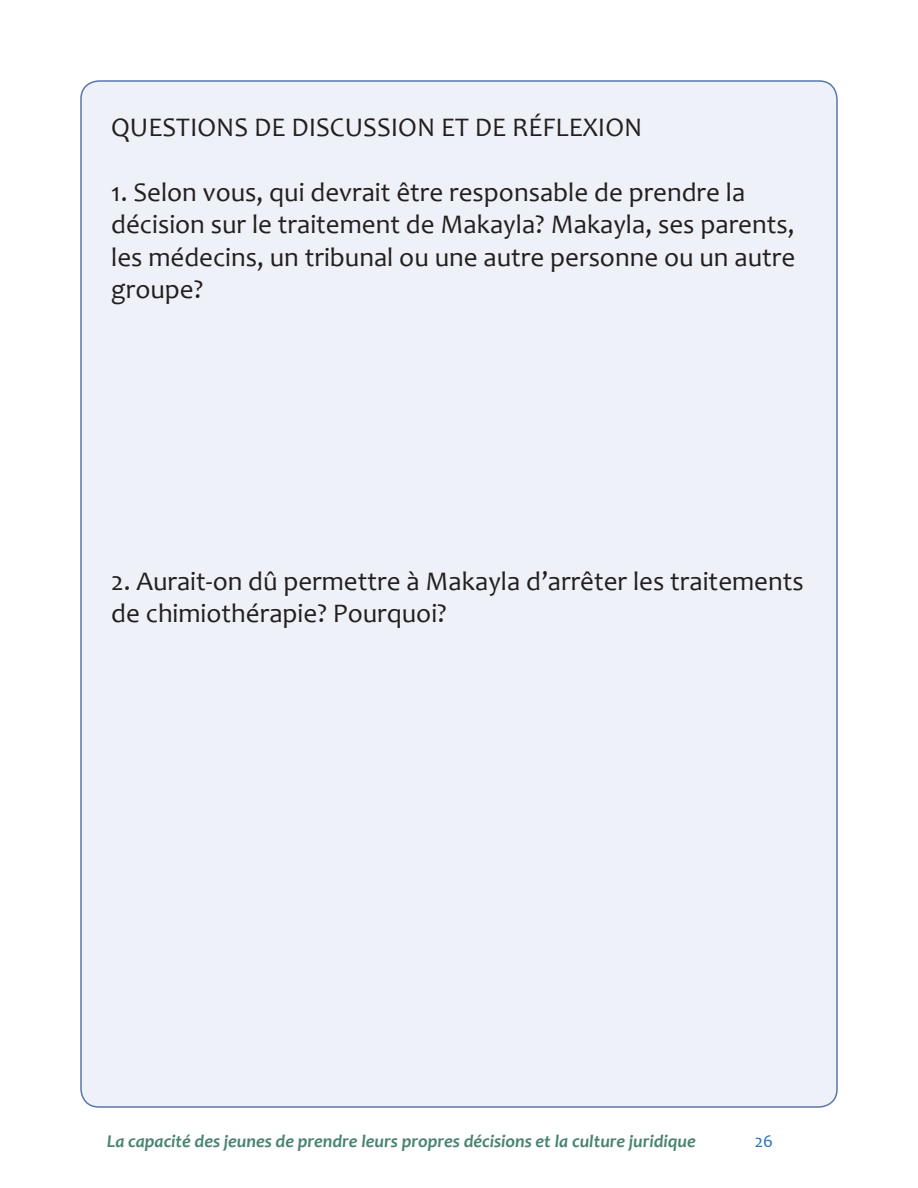
<style>
.page{position:relative;width:918px;height:1188px;background:#fff}
.page>*{position:absolute;margin:0;border:0;box-sizing:border-box;transform-origin:0 0}
.Paragraph_Style_3{font:27px/32.4px "Candara";color:#231f20}
.t1{font:italic 700 18px "Candara";color:#49846e}
.t2{font:18px "Candara";color:#2972b9}
</style>
<div class="page">
<div style="left:81px;top:81px;width:756px;height:1026px;background:#eef1f7;border-radius:18px"></div>
<p class="Paragraph_Style_3" style="left:111px;top:111px;width:533px">QUESTIONS DE DISCUSSION ET DE RÉFLEXION</p>
<p class="Paragraph_Style_3" style="left:111px;top:176px;width:686px">1. Selon vous, qui devrait être responsable de prendre la décision sur le traitement de Makayla? Makayla, ses parents, les médecins, un tribunal ou une autre personne ou un autre groupe?</p>
<p class="Paragraph_Style_3" style="left:111px;top:565px;width:694px">2. Aurait-on dû permettre à Makayla d’arrêter les traitements de chimiothérapie? Pourquoi?</p>
<p class="t1" style="left:107px;top:1130px;width:590px">La capacité des jeunes de prendre leurs propres décisions et la culture juridique</p>
<p class="t2" style="left:755px;top:1130px;width:20px">26</p>
</div>
